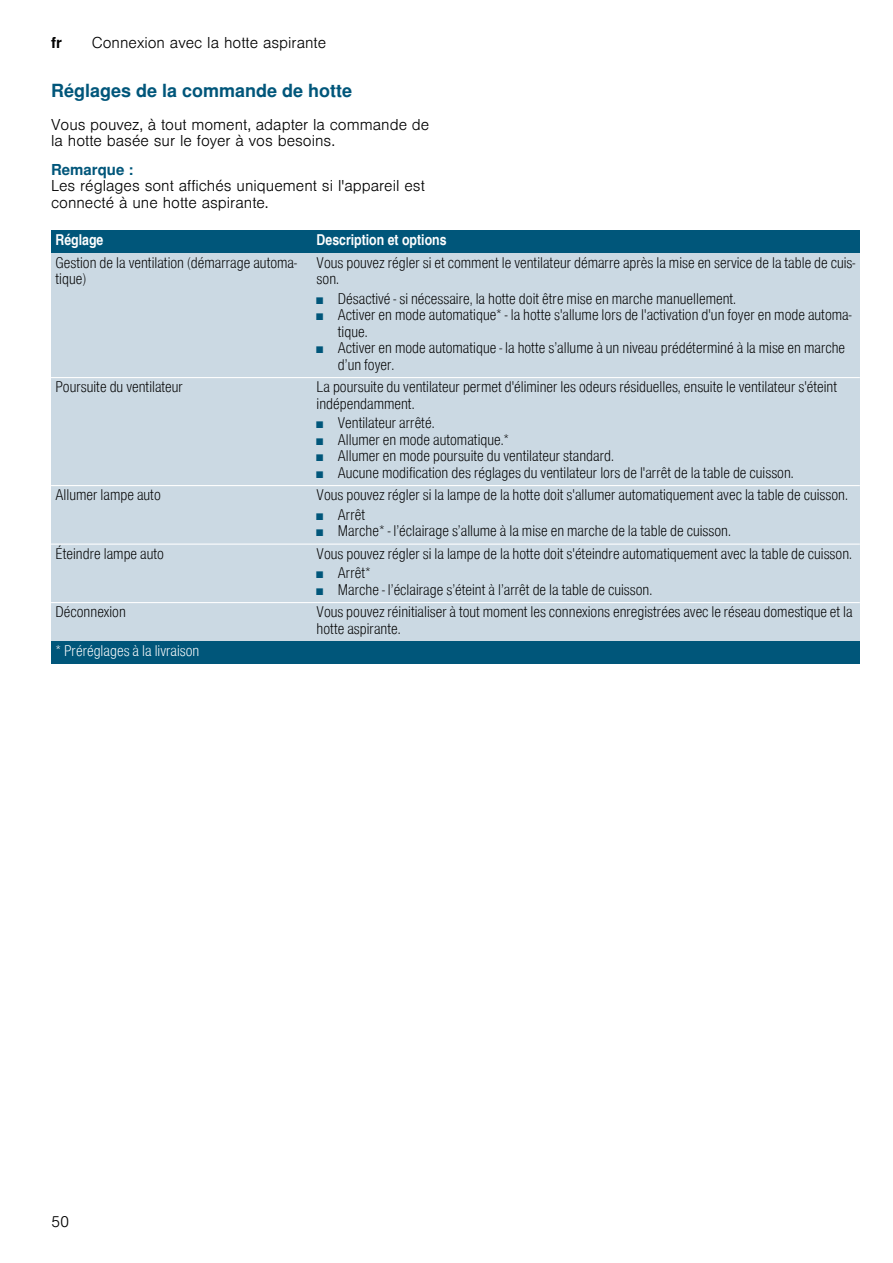
<style>
.page{position:relative;width:893px;height:1263px;background:#fff}
.page>*{position:absolute;margin:0;border:0;box-sizing:border-box;transform-origin:0 0}
.t1{font:700 18px "Nimbus San L";color:#00567a}
.t2{font:15px/16.5px "Nimbus San L Lig Con";color:#000}
.t3{font:300 15px/16.5px "Nimbus San L";color:#000}
.t4{font:15px "Nimbus San L Bol Con";color:#fff}
.t5{font:15px "Nimbus San L Lig Con";color:#fff}
.t6{font:700 15px "Nimbus San L";color:#00567a}
.t7{font:700 15px "Nimbus San L";color:#000}
.s1{font-family:"Nimbus San L";font-weight:300;font-size:9px;color:#00567a}
</style>
<div class="page">
<div style="left:51px;top:231px;width:261px;height:22px;background:#00567a"></div>
<div style="left:312px;top:231px;width:547px;height:22px;background:#00567a"></div>
<div style="left:51px;top:253px;width:261px;height:125px;background:#cbd9e3"></div>
<div style="left:312px;top:253px;width:547px;height:125px;background:#cbd9e3"></div>
<div style="left:51px;top:378px;width:261px;height:108px;background:#cbd9e3"></div>
<div style="left:312px;top:378px;width:547px;height:108px;background:#cbd9e3"></div>
<div style="left:51px;top:486px;width:261px;height:58px;background:#cbd9e3"></div>
<div style="left:312px;top:486px;width:547px;height:58px;background:#cbd9e3"></div>
<div style="left:51px;top:544px;width:261px;height:59px;background:#cbd9e3"></div>
<div style="left:312px;top:544px;width:547px;height:59px;background:#cbd9e3"></div>
<div style="left:51px;top:603px;width:261px;height:39px;background:#cbd9e3"></div>
<div style="left:312px;top:603px;width:547px;height:39px;background:#cbd9e3"></div>
<div style="left:51px;top:642px;width:808px;height:22px;background:#00567a"></div>
<hr style="left:51px;top:377px;width:808px;height:1px;background:#fff">
<hr style="left:51px;top:485px;width:808px;height:1px;background:#fff">
<hr style="left:51px;top:543px;width:808px;height:2px;background:#fff">
<hr style="left:51px;top:602px;width:808px;height:1px;background:#fff">
<p class="t7" style="left:51px;top:34px;width:12px">fr</p>
<p class="t3" style="left:92px;top:33px;width:236px">Connexion avec la hotte aspirante</p>
<p class="t1" style="left:51px;top:79px;width:303px">Réglages de la commande de hotte</p>
<p class="t3" style="left:51px;top:115px;width:380px">Vous pouvez, à tout moment, adapter la commande de la hotte basée sur le foyer à vos besoins.</p>
<p class="t6" style="left:51px;top:160px;width:84px">Remarque :</p>
<p class="t3" style="left:51px;top:176px;width:375px">Les réglages sont affichés uniquement si l'appareil est connecté à une hotte aspirante.</p>
<p class="t4" style="left:56px;top:230px;width:49px">Réglage</p>
<p class="t4" style="left:316px;top:230px;width:131px">Description et options</p>
<p class="t2" style="left:56px;top:253px;width:243px">Gestion de la ventilation (démarrage automa&shy;tique)</p>
<p class="t2" style="left:316px;top:253px;width:540px">Vous pouvez régler si et comment le ventilateur démarre après la mise en service de la table de cuis&shy;son.</p>
<p class="t2" style="left:316px;top:289px;width:421px"><span class="s1">■</span> Désactivé - si nécessaire, la hotte doit être mise en marche manuellement.</p>
<p class="t2" style="left:338px;top:306px;width:515px;text-indent:-21px"><span class="s1">■</span> Activer en mode automatique* - la hotte s'allume lors de l'activation d'un foyer en mode automa&shy;tique.</p>
<p class="t2" style="left:338px;top:339px;width:509px;text-indent:-21px"><span class="s1">■</span> Activer en mode automatique - la hotte s’allume à un niveau prédéterminé à la mise en marche d’un foyer.</p>
<p class="t2" style="left:56px;top:378px;width:129px">Poursuite du ventilateur</p>
<p class="t2" style="left:316px;top:378px;width:522px">La poursuite du ventilateur permet d'éliminer les odeurs résiduelles, ensuite le ventilateur s'éteint indépendamment.</p>
<p class="t2" style="left:316px;top:414px;width:119px"><span class="s1">■</span> Ventilateur arrêté.</p>
<p class="t2" style="left:316px;top:430px;width:194px"><span class="s1">■</span> Allumer en mode automatique.*</p>
<p class="t2" style="left:316px;top:447px;width:299px"><span class="s1">■</span> Allumer en mode poursuite du ventilateur standard.</p>
<p class="t2" style="left:316px;top:463px;width:478px"><span class="s1">■</span> Aucune modification des réglages du ventilateur lors de l'arrêt de la table de cuisson.</p>
<p class="t2" style="left:56px;top:486px;width:107px">Allumer lampe auto</p>
<p class="t2" style="left:316px;top:486px;width:533px">Vous pouvez régler si la lampe de la hotte doit s'allumer automatiquement avec la table de cuisson.</p>
<p class="t2" style="left:316px;top:505px;width:50px"><span class="s1">■</span> Arrêt</p>
<p class="t2" style="left:316px;top:522px;width:416px"><span class="s1">■</span> Marche* - l’éclairage s’allume à la mise en marche de la table de cuisson.</p>
<p class="t2" style="left:56px;top:544px;width:110px">Éteindre lampe auto</p>
<p class="t2" style="left:316px;top:544px;width:537px">Vous pouvez régler si la lampe de la hotte doit s'éteindre automatiquement avec la table de cuisson.</p>
<p class="t2" style="left:316px;top:564px;width:56px"><span class="s1">■</span> Arrêt*</p>
<p class="t2" style="left:316px;top:580px;width:337px"><span class="s1">■</span> Marche - l’éclairage s’éteint à l’arrêt de la table de cuisson.</p>
<p class="t2" style="left:56px;top:603px;width:72px">Déconnexion</p>
<p class="t2" style="left:316px;top:603px;width:537px">Vous pouvez réinitialiser à tout moment les connexions enregistrées avec le réseau domestique et la hotte aspirante.</p>
<p class="t5" style="left:56px;top:641px;width:145px">* Préréglages à la livraison</p>
<p class="t3" style="left:51px;top:1212px;width:20px">50</p>
</div>
